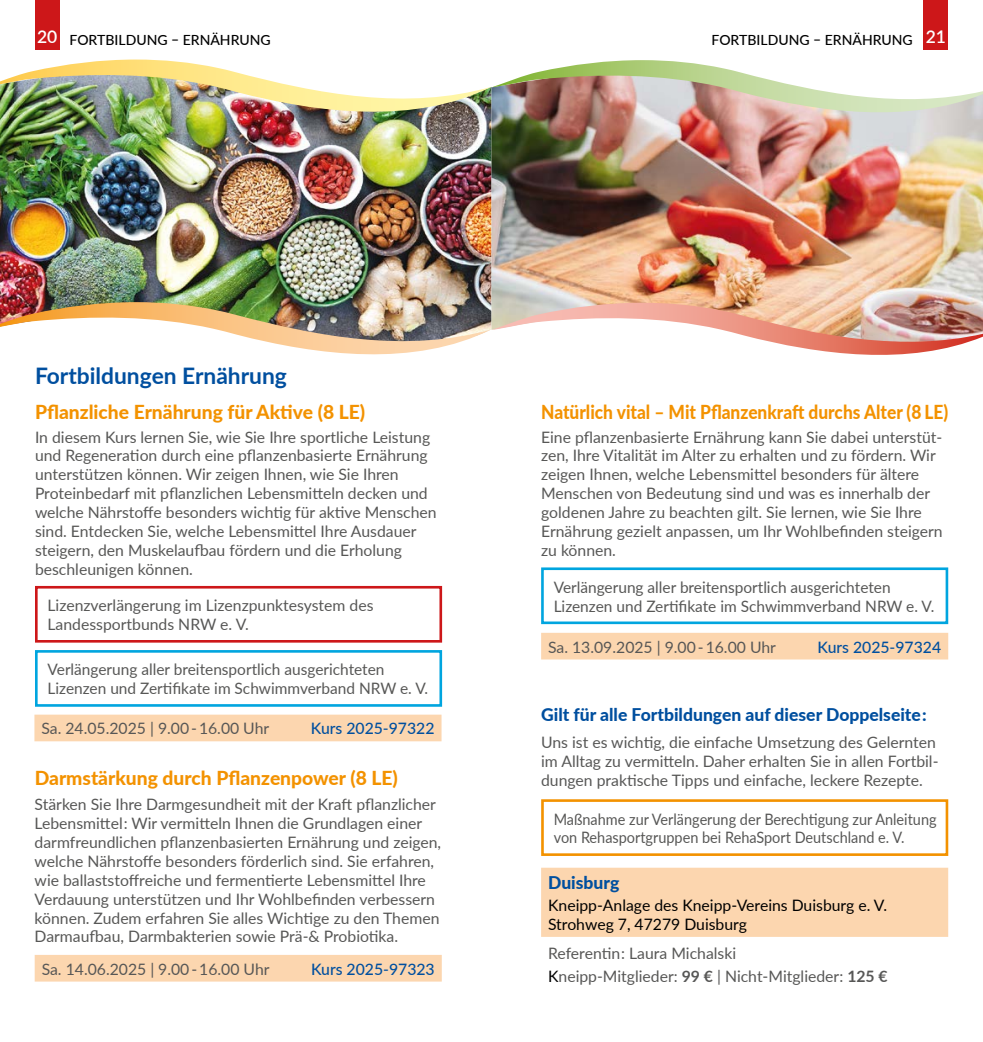
<style>
.page{position:relative;width:983px;height:1042px;background:#fff}
.page>*{position:absolute;margin:0;border:0;box-sizing:border-box;transform-origin:0 0}
.t1{font:700 22.75px "Lato";color:#004f9f}
.t2{font:800 19.25px "Lato";color:#f39200}
.t3{font:800 19.25px "Lato";color:#f39200;scale:.9 1}
.t4{font:800 17.5px "Lato";color:#004f9f}
.t5{font:600 17.5px "Lato";color:#fff}
.t6{font:15.75px/18.9px "Lato";color:#575756}
.t7{font:15.75px/18.9px "Lato";color:#575756;scale:.92 1}
.t8{font:15.75px/18.9px "Lato";color:#000}
.t9{font:500 15.75px "Lato";color:#004f9f}
.t10{font:500 14px "Lato";color:#000}
.s1{font-weight:600;font-size:17.5px;color:#fff}
.s2{color:#000}
.s3{font-weight:700}
</style>
<div class="page">
<div style="left:35px;top:0;width:25px;height:50px;background:#cd1719"></div>
<div style="left:923px;top:0;width:24px;height:50px;background:#cd1719"></div>
<img style="left:0;top:125px;width:982px;height:177px">
<div style="left:35px;top:955px;width:406px;height:26px;background:#fcd6af"></div>
<img style="left:0;top:60px;width:982px;height:65px">
<img style="left:0;top:302px;width:982px;height:53px">
<div style="left:541px;top:868px;width:406px;height:69px;background:#fcd6af"></div>
<div style="left:34px;top:714px;width:407px;height:27px;background:#fcd6af"></div>
<div style="left:35px;top:650px;width:407px;height:57px;border:3px solid #00a5df"></div>
<div style="left:541px;top:633px;width:406px;height:26px;background:#fcd6af"></div>
<div style="left:541px;top:567px;width:406px;height:57px;border:3px solid #00a5df"></div>
<div style="left:35px;top:586px;width:407px;height:56px;border:3px solid #cd1719"></div>
<div style="left:541px;top:799px;width:407px;height:57px;border:3px solid #f39200"></div>
<p class="t10" style="left:37px;top:29px;width:235px"><span class="s1">20</span> FORTBILDUNG – ERNÄHRUNG</p>
<p class="t5" style="left:925px;top:24px;width:22px">21</p>
<p class="t10" style="left:711px;top:29px;width:203px">FORTBILDUNG – ERNÄHRUNG</p>
<h1 class="t1" style="left:35px;top:359px;width:253px">Fortbildungen Ernährung</h1>
<p class="t2" style="left:35px;top:398px;width:331px">Pflanzliche Ernährung für Aktive (8 LE)</p>
<p class="t6" style="left:35px;top:427px;width:403px">In diesem Kurs lernen Sie, wie Sie Ihre sportliche Leistung und Regeneration durch eine pflanzenbasierte Ernährung unterstützen können. Wir zeigen Ihnen, wie Sie Ihren Proteinbedarf mit pflanzlichen Lebensmitteln decken und welche Nährstoffe besonders wichtig für aktive Menschen sind. Entdecken Sie, welche Lebensmittel Ihre Ausdauer steigern, den Muskelaufbau fördern und die Erholung beschleunigen können.</p>
<p class="t6" style="left:48px;top:595px;width:327px">Lizenzverlängerung im Lizenzpunktesystem des<br>Landessportbunds NRW e. V.</p>
<p class="t6" style="left:48px;top:659px;width:382px">Verlängerung aller breitensportlich ausgerichteten<br>Lizenzen und Zertifikate im Schwimmverband NRW e. V.</p>
<p class="t6" style="left:41px;top:718px;width:229px">Sa. 24.05.2025 | 9.00 - 16.00 Uhr</p>
<p class="t9" style="left:311px;top:717px;width:125px">Kurs 2025-97322</p>
<p class="t2" style="left:35px;top:764px;width:364px">Darmstärkung durch Pflanzenpower (8 LE)</p>
<p class="t6" style="left:35px;top:794px;width:408px">Stärken Sie Ihre Darmgesundheit mit der Kraft pflanzlicher Lebensmittel : Wir vermitteln Ihnen die Grundlagen einer darmfreundlichen pflanzenbasierten Ernährung und zeigen, welche Nährstoffe besonders förderlich sind. Sie erfahren, wie ballaststoffreiche und fermentierte Lebensmittel Ihre Verdauung unterstützen und Ihr Wohlbefinden verbessern können. Zudem erfahren Sie alles Wichtige zu den Themen Darmaufbau, Darmbakterien sowie Prä-&amp; Probiotika.</p>
<p class="t6" style="left:42px;top:959px;width:229px">Sa. 14.06.2025 | 9.00 - 16.00 Uhr</p>
<p class="t9" style="left:311px;top:957px;width:125px">Kurs 2025-97323</p>
<p class="t3" style="left:541px;top:398px;width:453px">Natürlich vital – Mit Pflanzenkraft durchs Alter (8 LE)</p>
<p class="t6" style="left:541px;top:427px;width:403px">Eine pflanzenbasierte Ernährung kann Sie dabei unterstüt&shy;zen, Ihre Vitalität im Alter zu erhalten und zu fördern. Wir zeigen Ihnen, welche Lebensmittel besonders für ältere Menschen von Bedeutung sind und was es innerhalb der goldenen Jahre zu beachten gilt. Sie lernen, wie Sie Ihre Ernährung gezielt anpassen, um Ihr Wohlbefinden steigern zu können.</p>
<p class="t6" style="left:553px;top:577px;width:382px">Verlängerung aller breitensportlich ausgerichteten<br>Lizenzen und Zertifikate im Schwimmverband NRW e. V.</p>
<p class="t6" style="left:548px;top:636px;width:229px">Sa. 13.09.2025 | 9.00 - 16.00 Uhr</p>
<p class="t9" style="left:817px;top:635px;width:125px">Kurs 2025-97324</p>
<p class="t4" style="left:541px;top:702px;width:387px">Gilt für alle Fortbildungen auf dieser Doppelseite :</p>
<p class="t6" style="left:541px;top:732px;width:399px">Uns ist es wichtig, die einfache Umsetzung des Gelernten im Alltag zu vermitteln. Daher erhalten Sie in allen Fortbil&shy;dungen praktische Tipps und einfache, leckere Rezepte.</p>
<p class="t7" style="left:553px;top:808px;width:417px">Maßnahme zur Verlängerung der Berechtigung zur Anleitung von Rehasportgruppen bei RehaSport Deutschland e. V.</p>
<p class="t4" style="left:548px;top:869px;width:73px">Duisburg</p>
<p class="t8" style="left:548px;top:895px;width:340px">Kneipp-Anlage des Kneipp-Vereins Duisburg e. V.<br>Strohweg 7, 47279 Duisburg</p>
<p class="t6" style="left:548px;top:942px;width:341px;line-height:22.6px">Referentin : Laura Michalski<br><span class="s2">K</span>neipp-Mitglieder: <span class="s3">99 €</span> | Nicht-Mitglieder: <span class="s3">125 €</span></p>
</div>
